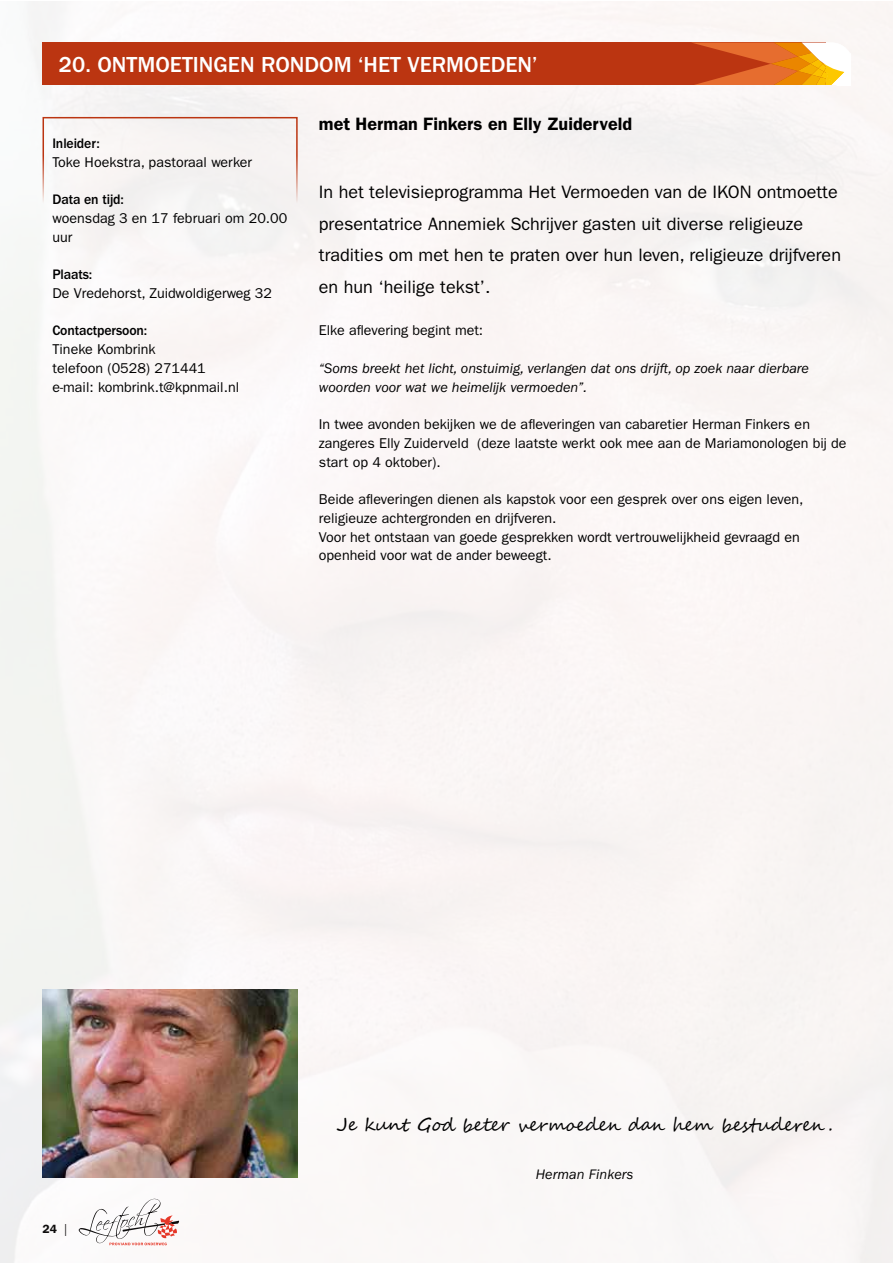
<style>
.page{position:relative;width:893px;height:1263px;background:#fff}
.page>*{position:absolute;margin:0;border:0;box-sizing:border-box;transform-origin:0 0}
.t1{font:500 30px "ITC Franklin Gothic Std";color:#fff}
.t2{font:500 22.5px "ITC Franklin Gothic Std";color:#fff}
.t3{font:18px/31.5px "ITC Franklin Gothic Std";color:#000}
.t4{font:18px "Segoe Script";color:#000}
.t5{font:600 18px "ITC Franklin Gothic Std";color:#000}
.t6{font:14.25px/18.8px "ITC Franklin Gothic Std";color:#000}
.t7{font:italic 14.25px/18.8px "ITC Franklin Gothic Std";color:#000}
.t8{font:500 14.25px "ITC Franklin Gothic Std";letter-spacing:-.01em;color:#000}
.t9{font:600 12px "ITC Franklin Gothic Std";color:#000}
.s1{font-weight:400}
</style>
<div class="page">
<div style="left:0;top:1px;width:892px;height:1262px;background:#faf6f5"></div>
<div style="left:43px;top:117px;width:255px;height:92px;border:2px solid #bb3511"></div>
<img style="left:43px;top:989px;width:255px;height:189px">
<div style="left:43px;top:43px;width:783px;height:42px;background:#bb3511"></div>
<svg style="left:694px;top:43px;width:156px;height:42px"></svg>
<h1 class="t1" style="left:59px;top:47px;width:122px">VERJK DSLAG</h1>
<h1 class="t1" style="left:129px;top:47px;width:133px">ESTEYR UN M</h1>
<h1 class="t1" style="left:132px;top:47px;width:143px">CENTNEPAL</h1>
<h1 class="t1" style="left:59px;top:47px;width:52px">WIEI</h1>
<h2 class="t2" style="left:59px;top:51px;width:182px">17 GOD ON RIAL</h2>
<h2 class="t2" style="left:59px;top:51px;width:480px">20. ONTMOETINGEN RONDOM ‘HET VERMOEDEN’</h2>
<p class="t8" style="left:52px;top:135px;width:49px">Inleider:</p>
<p class="t6" style="left:52px;top:152px;width:201px">Toke Hoekstra, pastoraal werker</p>
<p class="t8" style="left:52px;top:191px;width:73px">Data en tijd:</p>
<p class="t6" style="left:52px;top:209px;width:236px">woensdag 3 en 17 februari om 20.00 uur</p>
<p class="t8" style="left:52px;top:266px;width:41px">Plaats:</p>
<p class="t6" style="left:52px;top:284px;width:221px">De Vredehorst, Zuidwoldigerweg 32</p>
<p class="t8" style="left:52px;top:323px;width:96px">Contactpersoon:</p>
<p class="t6" style="left:52px;top:340px;width:188px">Tineke Kombrink<br>telefoon (0528) 271441 e-mail: kombrink.t@kpnmail.nl</p>
<p class="t5" style="left:319px;top:114px;width:315px">met Herman Finkers en Elly Zuiderveld</p>
<p class="t3" style="left:319px;top:176px;width:524px">In het televisieprogramma Het Vermoeden van de IKON ontmoette presentatrice Annemiek Schrijver gasten uit diverse religieuze tradities om met hen te praten over hun leven, religieuze drijfveren en hun ‘heilige tekst’.</p>
<p class="t6" style="left:319px;top:321px;width:166px">Elke aflevering begint met:</p>
<p class="t7" style="left:319px;top:359px;width:492px">“Soms breekt het licht, onstuimig, verlangen dat ons drijft, op zoek naar dierbare woorden voor wat we heimelijk vermoeden”.</p>
<p class="t6" style="left:319px;top:415px;width:529px">In twee avonden bekijken we de afleveringen van cabaretier Herman Finkers en zangeres Elly Zuiderveld (deze laatste werkt ook mee aan de Mariamonologen bij de start op 4 oktober).</p>
<p class="t6" style="left:319px;top:490px;width:486px">Beide afleveringen dienen als kapstok voor een gesprek over ons eigen leven, religieuze achtergronden en drijfveren.<br>Voor het ontstaan van goede gesprekken wordt vertrouwelijkheid gevraagd en openheid voor wat de ander beweegt.</p>
<p class="t9" style="left:43px;top:1222px;width:26px">24 <span class="s1">|</span></p>
<p class="t4" style="left:336px;top:1111px;width:498px">Je kunt God beter vermoeden dan hem bestuderen .</p>
<p class="t7" style="left:536px;top:1165px;width:99px">Herman Finkers</p>
</div>
